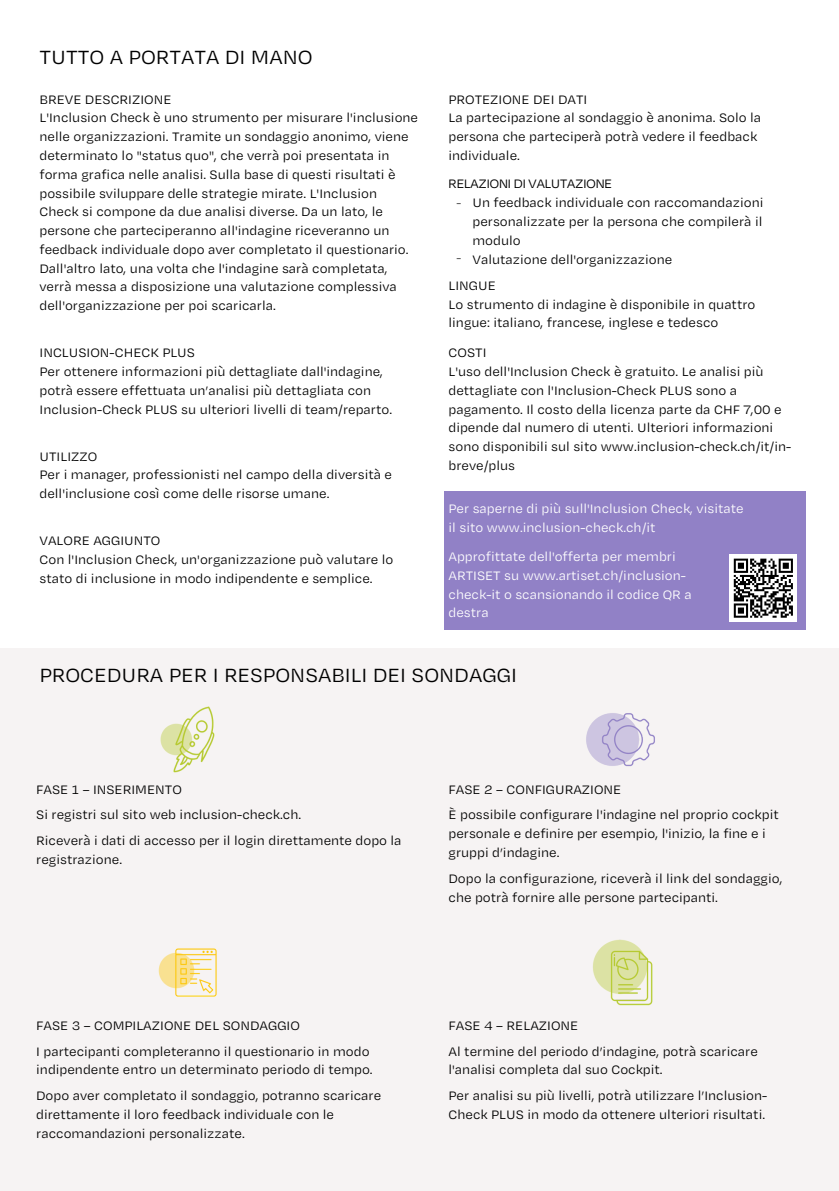
<style>
.page{position:relative;width:839px;height:1191px;background:#fff}
.page>*{position:absolute;margin:0;border:0;box-sizing:border-box;transform-origin:0 0}
.t1{font:22px "Degular Text";color:#000}
.t2{font:14px/18.8px "Degular Text";color:#000}
.t3{font:14px/18.8px "Degular Text";color:#fff}
.t4{font:14px "Degular";color:#000}
.t5{font:300 14px "Akkurat Helsana";color:#000}
</style>
<div class="page">
<div style="left:444px;top:491px;width:361px;height:138px;background:#9181c6"></div>
<div style="left:0;top:649px;width:838px;height:542px;background:#f6f3f3"></div>
<img style="left:160px;top:706px;width:55px;height:67px">
<img style="left:586px;top:713px;width:69px;height:54px">
<img style="left:593px;top:939px;width:60px;height:67px">
<img style="left:158px;top:948px;width:59px;height:49px">
<div style="left:729px;top:555px;width:68px;height:67px;background:#fff"></div>
<svg style="left:733px;top:558px;width:60px;height:60px"></svg>
<p class="t1" style="left:40px;top:43px;width:275px">TUTTO A PORTATA DI MANO</p>
<p class="t2" style="left:40px;top:90px;width:133px">BREVE DESCRIZIONE</p>
<p class="t2" style="left:40px;top:109px;width:380px">L'Inclusion Check è uno strumento per misurare l'inclusione nelle organizzazioni. Tramite un sondaggio anonimo, viene determinato lo "status quo", che verrà poi presentata in forma grafica nelle analisi. Sulla base di questi risultati è possibile sviluppare delle strategie mirate. L'Inclusion Check si compone da due analisi diverse. Da un lato, le persone che parteciperanno all'indagine riceveranno un feedback individuale dopo aver completato il questionario.<br>Dall'altro lato, una volta che l'indagine sarà completata, verrà messa a disposizione una valutazione complessiva dell'organizzazione per poi scaricarla.</p>
<p class="t2" style="left:40px;top:344px;width:354px">INCLUSION-CHECK PLUS<br>Per ottenere informazioni più dettagliate dall'indagine, potrà essere effettuata un’analisi più dettagliata con Inclusion-Check PLUS su ulteriori livelli di team/reparto.</p>
<h2 class="t2" style="left:40px;top:447px;width:59px">UTILIZZO</h2>
<p class="t2" style="left:40px;top:466px;width:354px">Per i manager, professionisti nel campo della diversità e dell'inclusione così come delle risorse umane.</p>
<p class="t2" style="left:40px;top:532px;width:122px">VALORE AGGIUNTO</p>
<p class="t2" style="left:40px;top:550px;width:355px">Con l'Inclusion Check, un'organizzazione può valutare lo stato di inclusione in modo indipendente e semplice.</p>
<p class="t2" style="left:448px;top:90px;width:140px">PROTEZIONE DEI DATI</p>
<p class="t2" style="left:448px;top:109px;width:314px">La partecipazione al sondaggio è anonima. Solo la persona che parteciperà potrà vedere il feedback individuale.</p>
<h1 class="t4" style="left:448px;top:175px;width:165px">RELAZIONI DI VALUTAZIONE</h1>
<p class="t2" style="left:472px;top:193px;width:292px;text-align:justify">Un feedback individuale con raccomandazioni personalizzate per la persona che compilerà il modulo</p>
<p class="t2" style="left:472px;top:251px;width:201px">Valutazione dell'organizzazione</p>
<p class="t5" style="left:456px;top:197px;width:8px">-</p>
<p class="t5" style="left:456px;top:252px;width:8px">-</p>
<p class="t2" style="left:448px;top:276px;width:49px">LINGUE</p>
<p class="t2" style="left:448px;top:295px;width:308px">Lo strumento di indagine è disponibile in quattro lingue: italiano, francese, inglese e tedesco</p>
<p class="t2" style="left:448px;top:344px;width:39px">COSTI</p>
<p class="t2" style="left:448px;top:362px;width:344px">L'uso dell'Inclusion Check è gratuito. Le analisi più dettagliate con l'Inclusion-Check PLUS sono a pagamento. Il costo della licenza parte da CHF 7,00 e dipende dal numero di utenti. Ulteriori informazioni sono disponibili sul sito www.inclusion-check.ch/it/in&shy;breve/plus</p>
<p class="t3" style="left:448px;top:500px;width:296px">Per saperne di più sull'Inclusion Check, visitate il sito www.inclusion-check.ch/it</p>
<p class="t3" style="left:448px;top:547px;width:245px">Approfittate dell'offerta per membri<br>ARTISET su www.artiset.ch/inclusion&shy;check-it o scansionando il codice QR a destra</p>
<p class="t1" style="left:40px;top:661px;width:479px">PROCEDURA PER I RESPONSABILI DEI SONDAGGI</p>
<h2 class="t2" style="left:36px;top:780px;width:147px">FASE 1 – INSERIMENTO</h2>
<p class="t2" style="left:36px;top:806px;width:266px">Si registri sul sito web inclusion-check.ch.</p>
<p class="t2" style="left:36px;top:832px;width:367px">Riceverà i dati di accesso per il login direttamente dopo la registrazione.</p>
<h2 class="t2" style="left:36px;top:1016px;width:265px">FASE 3 – COMPILAZIONE DEL SONDAGGIO</h2>
<p class="t2" style="left:36px;top:1042px;width:338px">I partecipanti completeranno il questionario in modo indipendente entro un determinato periodo di tempo.</p>
<p class="t2" style="left:36px;top:1087px;width:346px">Dopo aver completato il sondaggio, potranno scaricare direttamente il loro feedback individuale con le raccomandazioni personalizzate.</p>
<p class="t2" style="left:448px;top:780px;width:174px">FASE 2 – CONFIGURAZIONE</p>
<h1 class="t2" style="left:448px;top:806px;width:332px">È possibile configurare l'indagine nel proprio cockpit personale e definire per esempio, l'inizio, la fine e i gruppi d’indagine.</h1>
<p class="t2" style="left:448px;top:869px;width:335px">Dopo la configurazione, riceverà il link del sondaggio, che potrà fornire alle persone partecipanti.</p>
<p class="t2" style="left:448px;top:1016px;width:131px">FASE 4 – RELAZIONE</p>
<h2 class="t2" style="left:448px;top:1042px;width:311px">Al termine del periodo d’indagine, potrà scaricare l'analisi completa dal suo Cockpit.</h2>
<p class="t2" style="left:448px;top:1087px;width:320px">Per analisi su più livelli, potrà utilizzare l’Inclusion-<br>Check PLUS in modo da ottenere ulteriori risultati.</p>
</div>
